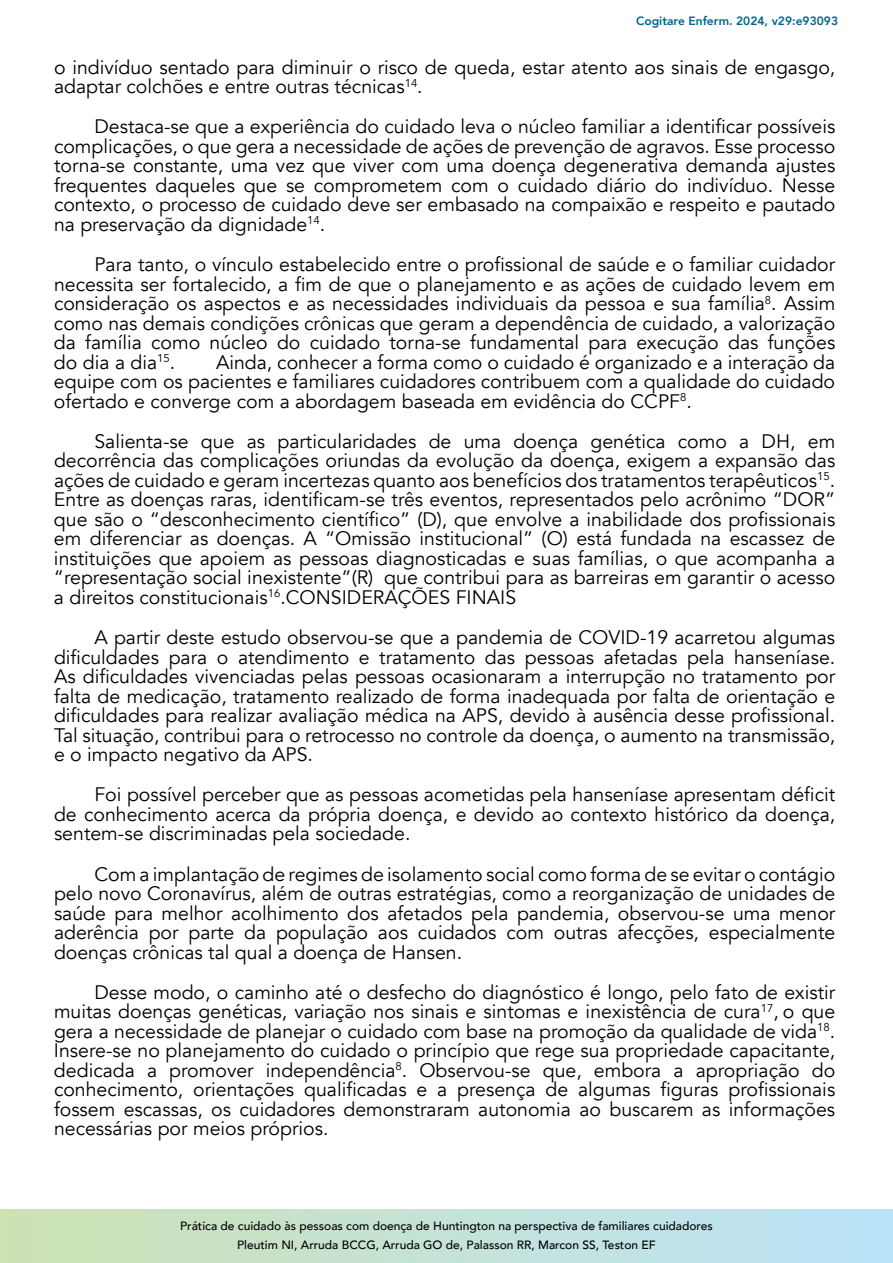
<style>
.page{position:relative;width:893px;height:1263px;background:#fff}
.page>*{position:absolute;margin:0;border:0;box-sizing:border-box;transform-origin:0 0}
.t1{font:19.5px/19.5px "Avenir";color:#000;text-align:justify}
.t2{font:500 12px/18.6px "Avenir";color:#000;text-align:center}
.t3{font:800 12px "Avenir";color:#00658f}
</style>
<div class="page">
<svg style="left:0;top:1209px;width:893px;height:54px;background:#c4e2d6"></svg>
<p class="t3" style="left:636px;top:12px;width:203px">Cogitare Enferm. 2024, v29:e93093</p>
<p class="t1" style="left:54px;top:57px;width:783px">o indivíduo sentado para diminuir o risco de queda, estar atento aos sinais de engasgo, adaptar colchões e entre outras técnicas<sup>14</sup>.</p>
<p class="t1" style="left:54px;top:117px;width:783px;text-indent:40px">Destaca-se que a experiência do cuidado leva o núcleo familiar a identificar possíveis complicações, o que gera a necessidade de ações de prevenção de agravos. Esse processo torna-se constante, uma vez que viver com uma doença degenerativa demanda ajustes frequentes daqueles que se comprometem com o cuidado diário do indivíduo. Nesse contexto, o processo de cuidado deve ser embasado na compaixão e respeito e pautado na preservação da dignidade<sup>14</sup>.</p>
<p class="t1" style="left:54px;top:255px;width:783px;text-indent:40px">Para tanto, o vínculo estabelecido entre o profissional de saúde e o familiar cuidador necessita ser fortalecido, a fim de que o planejamento e as ações de cuidado levem em consideração os aspectos e as necessidades individuais da pessoa e sua família<sup>8</sup>. Assim como nas demais condições crônicas que geram a dependência de cuidado, a valorização da família como núcleo do cuidado torna-se fundamental para execução das funções do dia a dia<sup>15</sup>.</p>
<p class="t1" style="left:54px;top:352px;width:783px;text-indent:162px">Ainda, conhecer a forma como o cuidado é organizado e a interação da equipe com os pacientes e familiares cuidadores contribuem com a qualidade do cuidado ofertado e converge com a abordagem baseada em evidência do CCPF<sup>8</sup>.</p>
<p class="t1" style="left:54px;top:432px;width:783px;text-indent:40px">Salienta-se que as particularidades de uma doença genética como a DH, em decorrência das complicações oriundas da evolução da doença, exigem a expansão das ações de cuidado e geram incertezas quanto aos benefícios dos tratamentos terapêuticos<sup>15</sup>.<br>Entre as doenças raras, identificam-se três eventos, representados pelo acrônimo “DOR” que são o “desconhecimento científico” (D), que envolve a inabilidade dos profissionais em diferenciar as doenças. A “Omissão institucional” (O) está fundada na escassez de instituições que apoiem as pessoas diagnosticadas e suas famílias, o que acompanha a “representação social inexistente”(R) que contribui para as barreiras em garantir o acesso a direitos constitucionais<sup>16</sup>.CONSIDERAÇÕES FINAIS</p>
<p class="t1" style="left:54px;top:628px;width:783px;text-indent:40px">A partir deste estudo observou-se que a pandemia de COVID-19 acarretou algumas dificuldades para o atendimento e tratamento das pessoas afetadas pela hanseníase.<br>As dificuldades vivenciadas pelas pessoas ocasionaram a interrupção no tratamento por falta de medicação, tratamento realizado de forma inadequada por falta de orientação e dificuldades para realizar avaliação médica na APS, devido à ausência desse profissional.<br>Tal situação, contribui para o retrocesso no controle da doença, o aumento na transmissão, e o impacto negativo da APS.</p>
<p class="t1" style="left:54px;top:785px;width:783px;text-indent:40px">Foi possível perceber que as pessoas acometidas pela hanseníase apresentam déficit de conhecimento acerca da própria doença, e devido ao contexto histórico da doença, sentem-se discriminadas pela sociedade.</p>
<p class="t1" style="left:54px;top:864px;width:783px;text-indent:40px">Com a implantação de regimes de isolamento social como forma de se evitar o contágio pelo novo Coronavírus, além de outras estratégias, como a reorganização de unidades de saúde para melhor acolhimento dos afetados pela pandemia, observou-se uma menor aderência por parte da população aos cuidados com outras afecções, especialmente doenças crônicas tal qual a doença de Hansen.</p>
<p class="t1" style="left:54px;top:983px;width:783px;text-indent:40px">Desse modo, o caminho até o desfecho do diagnóstico é longo, pelo fato de existir muitas doenças genéticas, variação nos sinais e sintomas e inexistência de cura<sup>17</sup>, o que gera a necessidade de planejar o cuidado com base na promoção da qualidade de vida<sup>18</sup>.<br>Insere-se no planejamento do cuidado o princípio que rege sua propriedade capacitante, dedicada a promover independência<sup>8</sup>. Observou-se que, embora a apropriação do conhecimento, orientações qualificadas e a presença de algumas figuras profissionais fossem escassas, os cuidadores demonstraram autonomia ao buscarem as informações necessárias por meios próprios.</p>
<p class="t2" style="left:180px;top:1216px;width:534px">Prática de cuidado às pessoas com doença de Huntington na perspectiva de familiares cuidadores<br>Pleutim NI, Arruda BCCG, Arruda GO de, Palasson RR, Marcon SS, Teston EF</p>
</div>
